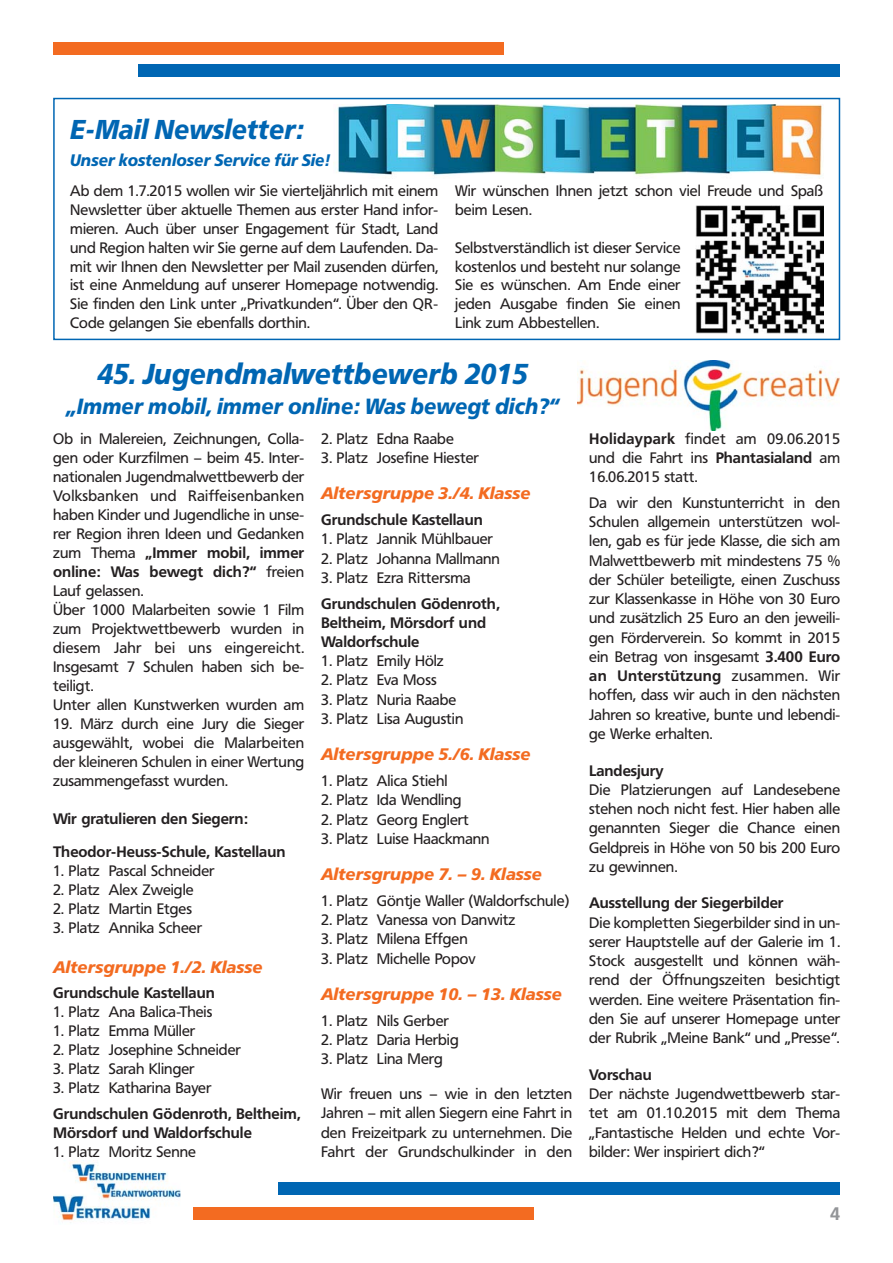
<style>
.page{position:relative;width:893px;height:1263px;background:#fff}
.page>*{position:absolute;margin:0;border:0;box-sizing:border-box;transform-origin:0 0}
.t1{font:italic 900 28.5px "Frutiger BSK";color:#0066b3;scale:.92 1}
.t2{font:italic 900 27px "Frutiger BSK";color:#0066b3;scale:.92 1}
.t3{font:italic 900 21.75px "Frutiger BSK";color:#0066b3;scale:.92 1}
.t4{font:700 18px "Frutiger BSK";color:#939598}
.t5{font:italic 900 16.5px "Frutiger BSK";color:#f36b21}
.t6{font:italic 900 16.5px "Frutiger BSK";color:#0066b3;scale:.92 1}
.t7{font:15px/19.2px "Frutiger BSK";color:#231f20;text-align:justify}
.t8{font:700 15px/19.2px "Frutiger BSK";color:#231f20}
.s1{font-weight:700}
</style>
<div class="page">
<div style="left:193px;top:1208px;width:341px;height:12px;background:#f36b21"></div>
<div style="left:279px;top:1182px;width:561px;height:13px;background:#0066b3"></div>
<img style="left:53px;top:1161px;width:128px;height:60px">
<div style="left:53px;top:43px;width:451px;height:12px;background:#f36b21"></div>
<div style="left:138px;top:64px;width:702px;height:13px;background:#0066b3"></div>
<div style="left:53px;top:98px;width:787px;height:242px;border:2px solid #0066b3"></div>
<img style="left:695px;top:206px;width:128px;height:127px">
<img style="left:336px;top:104px;width:487px;height:73px">
<img style="left:577px;top:360px;width:262px;height:70px">
<h2 class="t2" style="left:70px;top:118px;width:255px">E-Mail Newsletter:</h2>
<p class="t6" style="left:70px;top:154px;width:283px">Unser kostenloser Service für Sie!</p>
<p class="t7" style="left:70px;top:182px;width:369px">Ab dem 1.7.2015 wollen wir Sie vier tel jährlich mit einem Newsletter über aktuelle Themen aus erster Hand infor&shy;mieren. Auch über unser Engagement für Stadt, Land und Region halten wir Sie gerne auf dem Laufenden. Da&shy;mit wir Ihnen den Newsletter per Mail zusenden dürfen, ist eine Anmeldung auf unserer Homepage notwendig.<br>Sie finden den Link unter „Privatkunden“. Über den QR-Code gelangen Sie ebenfalls dorthin.</p>
<p class="t7" style="left:455px;top:182px;width:369px">Wir wünschen Ihnen jetzt schon viel Freude und Spaß beim Lesen.</p>
<p class="t7" style="left:455px;top:239px;width:227px">Selbstverständlich ist dieser Service kostenlos und besteht nur solange Sie es wünschen. Am Ende einer jeden Ausgabe finden Sie einen Link zum Abbestellen.</p>
<h1 class="t1" style="left:97px;top:363px;width:469px">45. Jugendmalwettbewerb 2015</h1>
<h3 class="t3" style="left:66px;top:397px;width:536px">„Immer mobil, immer online: Was bewegt dich?“</h3>
<p class="t7" style="left:53px;top:430px;width:252px;text-align:left">Ob in Malereien, Zeichnungen, Colla&shy;gen oder Kurzfilmen – beim 45. Inter&shy;nationalen Jugendmalwettbewerb der<br>Volksbanken und Raiffeisenbanken haben Kinder und Jugendliche in unse&shy;rer Region ihren Ideen und Gedanken zum Thema <span class="s1">„Immer mobil, immer online: Was bewegt dich?“</span> freien<br>Lauf gelassen.<br>Über 1000 Malarbeiten sowie 1 Film zum Projektwettbewerb wurden in diesem Jahr bei uns eingereicht.<br>Insgesamt 7 Schulen haben sich be - teiligt.<br>Unter allen Kunstwerken wurden am</p>
<p class="t7" style="left:53px;top:716px;width:252px">19. März durch eine Jury die Sieger ausgewählt, wobei die Malarbeiten der kleineren Schulen in einer Wertung zusammengefasst wurden.</p>
<p class="t8" style="left:53px;top:804px;width:234px;line-height:32.5px">Wir gratulieren den Siegern:<br>Theodor-Heuss-Schule, Kastellaun</p>
<p class="t7" style="left:53px;top:862px;width:163px">1. Platz Pascal Schneider</p>
<p class="t7" style="left:53px;top:881px;width:142px">2. Platz Alex Zweigle</p>
<p class="t7" style="left:53px;top:900px;width:140px">2. Platz Martin Etges</p>
<p class="t7" style="left:53px;top:920px;width:150px">3. Platz Annika Scheer</p>
<p class="t5" style="left:53px;top:960px;width:211px">Altersgruppe 1./2. Klasse</p>
<p class="t8" style="left:53px;top:985px;width:163px">Grundschule Kastellaun</p>
<p class="t7" style="left:53px;top:1004px;width:161px">1. Platz Ana Balica-Theis</p>
<p class="t7" style="left:53px;top:1023px;width:143px">1. Platz Emma Müller</p>
<p class="t7" style="left:53px;top:1042px;width:189px">2. Platz Josephine Schneider</p>
<p class="t7" style="left:53px;top:1061px;width:143px">3. Platz Sarah Klinger</p>
<p class="t7" style="left:53px;top:1080px;width:160px">3. Platz Katharina Bayer</p>
<p class="t8" style="left:53px;top:1105px;width:249px">Grundschulen Gödenroth, Beltheim,<br>Mörsdorf und Waldorfschule</p>
<p class="t7" style="left:53px;top:1143px;width:144px">1. Platz Moritz Senne</p>
<p class="t7" style="left:321px;top:430px;width:134px">2. Platz Edna Raabe</p>
<p class="t7" style="left:321px;top:449px;width:159px">3. Platz Josefine Hiester</p>
<p class="t5" style="left:321px;top:487px;width:211px">Altersgruppe 3./4. Klasse</p>
<p class="t8" style="left:321px;top:512px;width:163px">Grundschule Kastellaun</p>
<p class="t7" style="left:321px;top:531px;width:173px">1. Platz Jannik Mühlbauer</p>
<p class="t7" style="left:321px;top:550px;width:180px">2. Platz Johanna Mallmann</p>
<p class="t7" style="left:321px;top:569px;width:151px">3. Platz Ezra Rittersma</p>
<p class="t8" style="left:321px;top:595px;width:180px">Grundschulen Gödenroth,<br>Beltheim, Mörsdorf und<br>Waldorfschule</p>
<p class="t7" style="left:321px;top:653px;width:124px">1. Platz Emily Hölz</p>
<p class="t7" style="left:321px;top:672px;width:117px">2. Platz Eva Moss</p>
<p class="t7" style="left:321px;top:691px;width:137px">3. Platz Nuria Raabe</p>
<p class="t7" style="left:321px;top:710px;width:144px">3. Platz Lisa Augustin</p>
<p class="t5" style="left:321px;top:748px;width:211px">Altersgruppe 5./6. Klasse</p>
<p class="t7" style="left:321px;top:773px;width:128px">1. Platz Alica Stiehl</p>
<p class="t7" style="left:321px;top:792px;width:142px">2. Platz Ida Wendling</p>
<p class="t7" style="left:321px;top:811px;width:149px">2. Platz Georg Englert</p>
<p class="t7" style="left:321px;top:830px;width:170px">3. Platz Luise Haackmann</p>
<p class="t5" style="left:321px;top:867px;width:222px">Altersgruppe 7. – 9. Klasse</p>
<p class="t7" style="left:321px;top:893px;width:249px">1. Platz Göntje Waller (Waldorfschule)</p>
<p class="t7" style="left:321px;top:912px;width:196px">2. Platz Vanessa von Danwitz</p>
<p class="t7" style="left:321px;top:931px;width:148px">3. Platz Milena Effgen</p>
<p class="t7" style="left:321px;top:950px;width:156px">3. Platz Michelle Popov</p>
<p class="t5" style="left:321px;top:987px;width:242px">Altersgruppe 10. – 13. Klasse</p>
<p class="t7" style="left:321px;top:1012px;width:129px">1. Platz Nils Gerber</p>
<p class="t7" style="left:321px;top:1032px;width:139px">2. Platz Daria Herbig</p>
<p class="t7" style="left:321px;top:1051px;width:123px">3. Platz Lina Merg</p>
<p class="t7" style="left:321px;top:1086px;width:252px">Wir freuen uns – wie in den letzten Jahren – mit allen Siegern eine Fahrt in den Freizeitpark zu unternehmen. Die Fahrt der Grundschulkinder in den</p>
<p class="t7" style="left:589px;top:430px;width:252px"><span class="s1">Holidaypark</span> findet am 09.06.2015 und die Fahrt ins <span class="s1">Phantasialand</span> am 16.06.2015 statt.</p>
<p class="t7" style="left:589px;top:494px;width:252px">Da wir den Kunstunterricht in den Schulen allgemein unterstützen wol&shy;len, gab es für jede Klasse, die sich am Malwettbewerb mit mindestens 75 % der Schüler beteiligte, einen Zuschuss zur Klassenkasse in Höhe von 30 Euro und zusätzlich 25 Euro an den jeweili&shy;gen Förderverein. So kommt in 2015 ein Betrag von insgesamt <span class="s1">3.400 Euro an Unterstützung</span> zusammen. Wir hoffen, dass wir auch in den nächsten Jahren so kreative, bunte und lebendi&shy;ge Werke erhalten.</p>
<p class="t8" style="left:589px;top:762px;width:76px">Landesjury</p>
<p class="t7" style="left:589px;top:781px;width:252px">Die Platzierungen auf Landesebene stehen noch nicht fest. Hier haben alle genannten Sieger die Chance einen Geldpreis in Höhe von 50 bis 200 Euro zu gewinnen.</p>
<p class="t8" style="left:589px;top:895px;width:196px">Ausstellung der Siegerbilder</p>
<p class="t7" style="left:589px;top:914px;width:252px">Die kompletten Siegerbilder sind in un&shy;serer Hauptstelle auf der Galerie im 1.<br>Stock ausgestellt und können wäh&shy;rend der Öffnungszeiten besichtigt werden. Eine weitere Präsentation fin&shy;den Sie auf unserer Homepage unter der Rubrik „Meine Bank“ und „Presse“.</p>
<p class="t8" style="left:589px;top:1066px;width:64px">Vorschau</p>
<p class="t7" style="left:589px;top:1086px;width:252px">Der nächste Jugendwettbewerb star&shy;tet am 01.10.2015 mit dem Thema „Fantastische Helden und echte Vor - bilder: Wer inspiriert dich?“</p>
<p class="t4" style="left:830px;top:1207px;width:12px">4</p>
</div>
